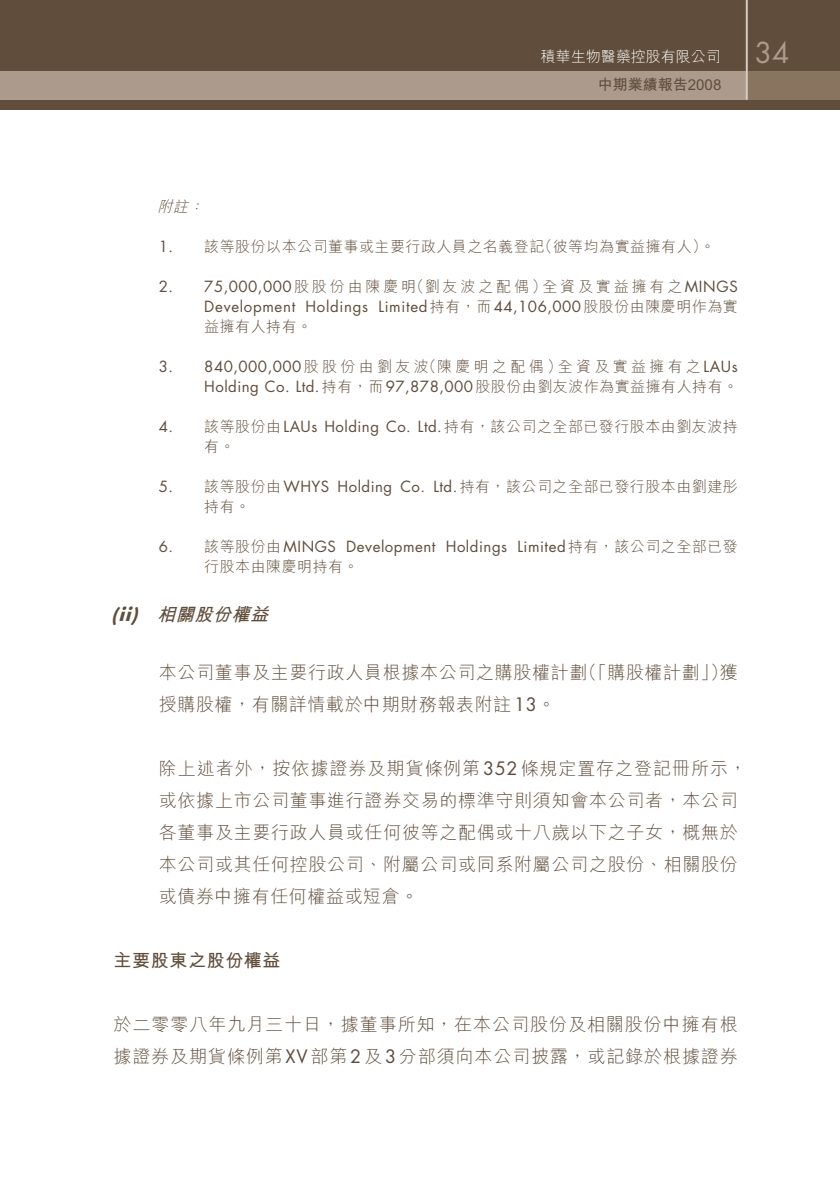
<style>
.page{position:relative;width:840px;height:1191px;background:#fff}
.page>*{position:absolute;margin:0;border:0;box-sizing:border-box;transform-origin:0 0}
.t1{font:18px/32px "M Hei HK Light E Ten B5 H";letter-spacing:.04em;color:#604d3b}
.t2{font:italic 18px "M Hei HK Bold E Ten B5 H";color:#604d3b}
.t3{font:18px "M Hei HK Bold E Ten B5 H";letter-spacing:.035em;color:#604d3b}
.t4{font:15px/20px "M Hei HK Light E Ten B5 H";letter-spacing:.03em;color:#604d3b}
.t5{font:15px "Futura";letter-spacing:.035em;color:#604d3b}
.t6{font:15px "M Hei HK Light E Ten B5 H";letter-spacing:.19em;color:#604d3b}
.t7{font:15px "M Hei HK Light E Ten B5 H";letter-spacing:.22em;color:#604d3b}
.t8{font:15px "M Hei HK Light E Ten B5 H";color:#fff}
.t9{font:15px "M Hei HK Bold E Ten B5 H";color:#604d3b}
.t10{font:italic 15px "M Hei HK Light E Ten B5 H";color:#604d3b}
.s1{font-family:"Futura";font-size:28px;color:#ac9b8c}
.s2{font-family:"Futura"}
.s3{font-family:"M Hei HK Light E Ten B5 H"}
.s4{font-family:"Futura";font-weight:700}
</style>
<div class="page">
<div style="left:0;top:0;width:839px;height:109px;background:#604d3b"></div>
<div style="left:0;top:72px;width:839px;height:28px;background:#ac9b8c"></div>
<div style="left:746px;top:72px;width:93px;height:28px;background:#88745f"></div>
<hr style="left:745px;top:0;width:2px;height:100px;background:#d5cbc3">
<p class="t8" style="left:540px;top:51px;width:250px">積華生物醫藥控股有限公司 <span class="s1">34</span></p>
<p class="t9" style="left:597px;top:79px;width:125px">中期業績報告2008</p>
<p class="t10" style="left:157px;top:200px;width:51px">附註：</p>
<p class="t4" style="left:159px;top:238px;width:557px"><span class="s2">1.</span> 該等股份以本公司董事或主要行政人員之名義登記（彼等均為實益擁有人）。</p>
<p class="t6" style="left:159px;top:280px;width:580px"><span class="s2">2. 75,000,000</span>股股份由陳慶明（劉友波之配偶）全資及實益擁有之<span class="s2">MINGS</span></p>
<p class="t5" style="left:204px;top:299px;width:534px">Development Holdings Limited<span class="s3">持有，而</span>44,106,000<span class="s3">股股份由陳慶明作為實</span></p>
<p class="t4" style="left:204px;top:318px;width:109px">益擁有人持有。</p>
<p class="t7" style="left:159px;top:360px;width:580px"><span class="s2">3. 840,000,000</span>股股份由劉友波（陳慶明之配偶）全資及實益擁有之<span class="s2">LAUs</span></p>
<p class="t5" style="left:204px;top:379px;width:535px">Holding Co. Ltd.<span class="s3">持有，而</span>97,878,000<span class="s3">股股份由劉友波作為實益擁有人持有。</span></p>
<p class="t4" style="left:204px;top:418px;width:534px;text-indent:-45px"><span class="s2">4.</span> 該等股份由<span class="s2">LAUs Holding Co. Ltd.</span>持有，該公司之全部已發行股本由劉友波持有。</p>
<p class="t4" style="left:204px;top:478px;width:534px;text-indent:-45px"><span class="s2">5.</span> 該等股份由<span class="s2">WHYS Holding Co. Ltd.</span>持有，該公司之全部已發行股本由劉建彤持有。</p>
<p class="t5" style="left:159px;top:539px;width:580px">6. <span class="s3">該等股份由</span>MINGS Development Holdings Limited<span class="s3">持有，該公司之全部已發</span></p>
<p class="t4" style="left:204px;top:558px;width:156px">行股本由陳慶明持有。</p>
<p class="t2" style="left:112px;top:607px;width:163px"><span class="s4">(ii)</span> 相關股份權益</p>
<p class="t1" style="left:159px;top:658px;width:580px">本公司董事及主要行政人員根據本公司之購股權計劃（「購股權計劃」）獲授購股權，有關詳情載於中期財務報表附註<span class="s2">13</span>。</p>
<p class="t1" style="left:159px;top:754px;width:589px">除上述者外，按依據證券及期貨條例第<span class="s2">352</span>條規定置存之登記冊所示，或依據上市公司董事進行證券交易的標準守則須知會本公司者，本公司各董事及主要行政人員或任何彼等之配偶或十八歲以下之子女，概無於本公司或其任何控股公司、附屬公司或同系附屬公司之股份、相關股份或債券中擁有任何權益或短倉。</p>
<p class="t3" style="left:113px;top:953px;width:168px">主要股東之股份權益</p>
<p class="t1" style="left:113px;top:1010px;width:625px">於二零零八年九月三十日，據董事所知，在本公司股份及相關股份中擁有根據證券及期貨條例第<span class="s2">XV</span>部第<span class="s2">2</span>及<span class="s2">3</span>分部須向本公司披露，或記錄於根據證券</p>
</div>
